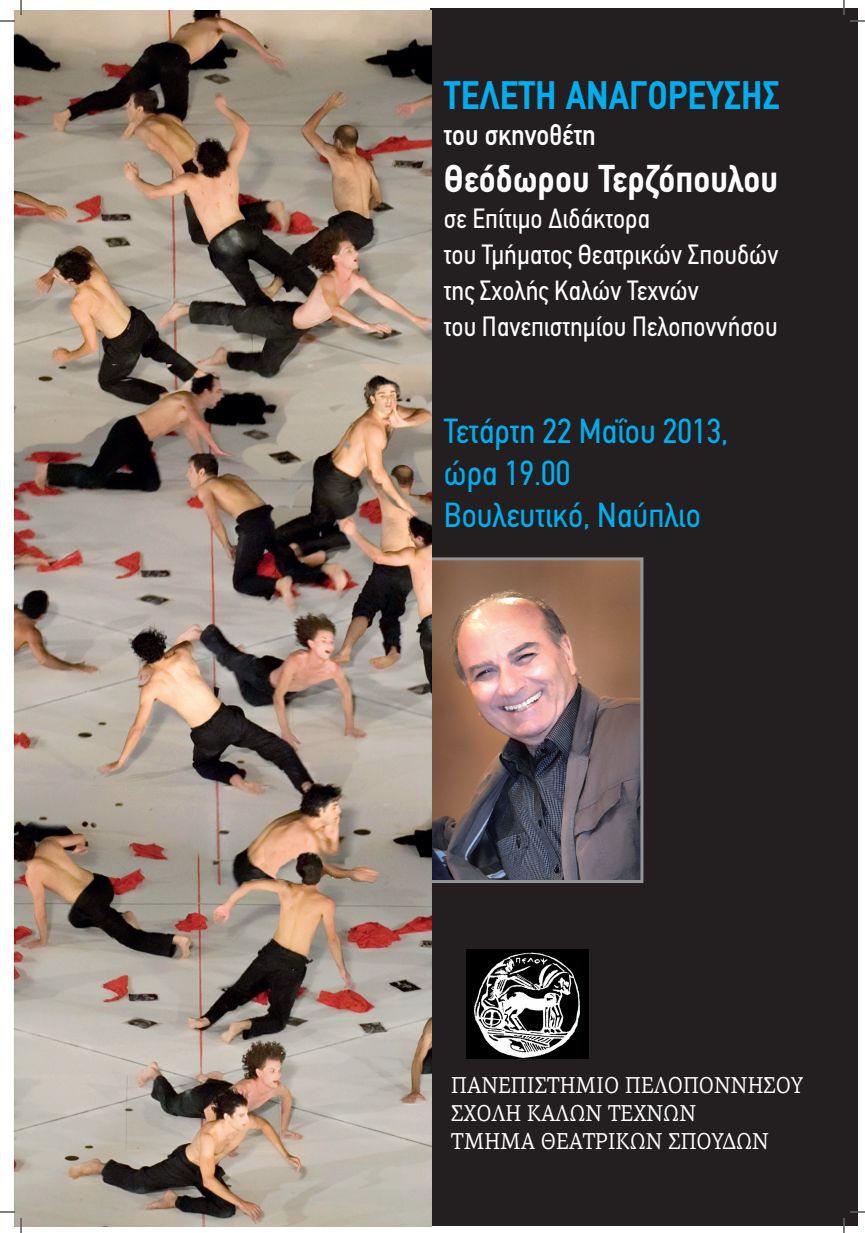
<style>
.page{position:relative;width:865px;height:1233px;background:#fff}
.page>*{position:absolute;margin:0;border:0;box-sizing:border-box;transform-origin:0 0}
.t1{font:700 40px "PF Din Text Condensed";color:#00aeef}
.t2{font:700 39px "PF Din Text Condensed";color:#fff}
.t3{font:35px/42px "PF Din Text Condensed";color:#00aeef}
.t4{font:500 condensed 30px "PF Din Text";color:#fff}
.t5{font:28px/36px "PF Din Text Condensed";color:#fff}
.t6{font:23.1px/27.7px "PF Agora Serif Pro";color:#fff;scale:.9 1}
</style>
<div class="page">
<div style="left:430px;top:8px;width:427px;height:1217px;background:#231f20"></div>
<img style="left:466px;top:950px;width:122px;height:108px">
<img style="left:431px;top:561px;width:208px;height:318px">
<div style="left:427px;top:557px;width:216px;height:326px;border:3px solid #939598"></div>
<img style="left:9px;top:10px;width:422px;height:1216px">
<svg style="left:0;top:1211px;width:15px;height:1px"></svg>
<svg style="left:850px;top:1211px;width:14px;height:1px"></svg>
<svg style="left:0;top:0;width:22px;height:22px"></svg>
<svg style="left:20px;top:1218px;width:2px;height:15px"></svg>
<svg style="left:843px;top:0;width:21px;height:22px"></svg>
<svg style="left:842px;top:1218px;width:2px;height:15px"></svg>
<h1 class="t1" style="left:443px;top:72px;width:337px">ΤΕΛΕΤΗ ΑΝΑΓΟΡΕΥΣΗΣ</h1>
<p class="t4" style="left:443px;top:118px;width:153px">του σκηνοθέτη</p>
<h2 class="t2" style="left:443px;top:156px;width:335px">Θεόδωρου Τερζόπουλου</h2>
<p class="t5" style="left:443px;top:200px;width:336px">σε Επίτιμο Διδάκτορα<br>του Τμήματος Θεατρικών Σπουδών της Σχολής Καλών Τεχνών<br>του Πανεπιστημίου Πελοποννήσου</p>
<p class="t3" style="left:443px;top:410px;width:286px">Τετάρτη 22 Μαΐου 2013, ώρα 19.00<br>Βουλευτικό, Ναύπλιο</p>
<p class="t6" style="left:451px;top:1071px;width:392px">ΠΑΝΕΠΙΣΤΗΜΙΟ ΠΕΛΟΠΟΝΝΗΣΟΥ<br>ΣΧΟΛΗ ΚΑΛΩΝ ΤΕΧΝΩΝ<br>ΤΜΗΜΑ ΘΕΑΤΡΙΚΩΝ ΣΠΟΥΔΩΝ</p>
</div>
